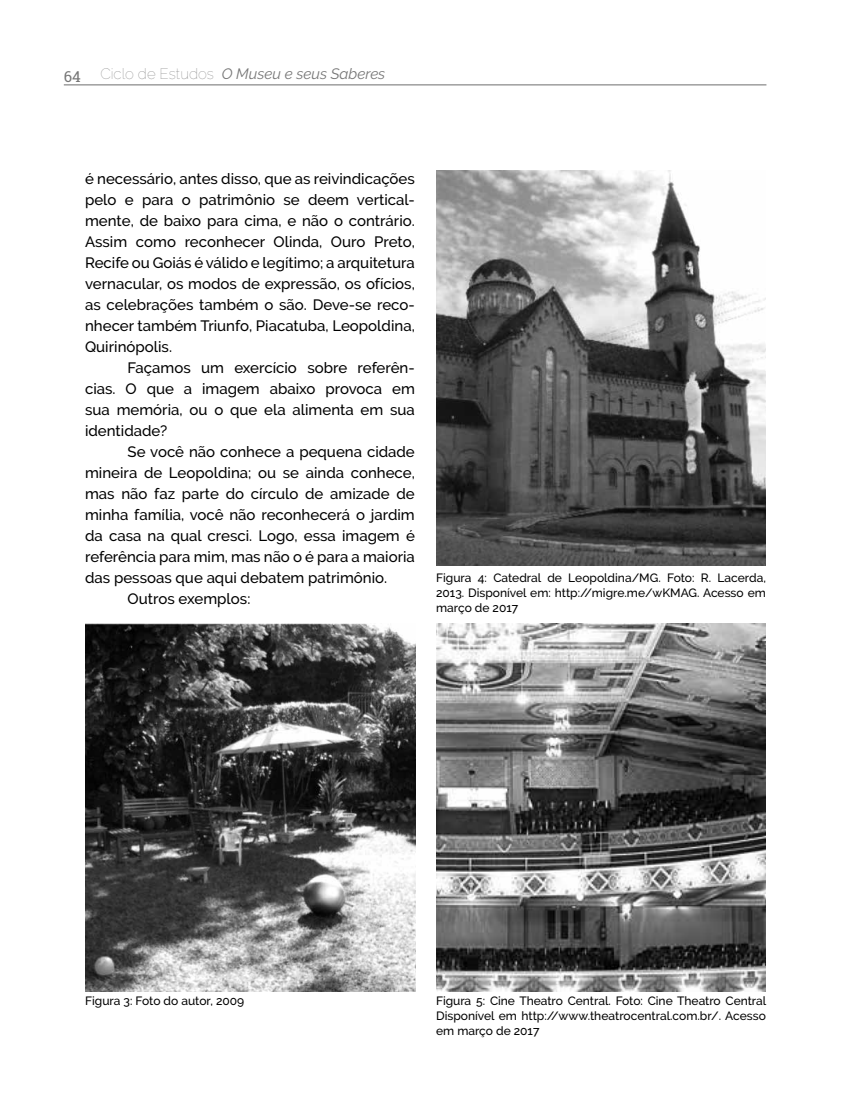
<style>
.page{position:relative;width:851px;height:1106px;background:#fff}
.page>*{position:absolute;margin:0;border:0;box-sizing:border-box;transform-origin:0 0}
.t1{font:500 15px/21px "Raleway";color:#000;text-align:justify}
.t2{font:italic 15px "Raleway";color:#767676}
.t3{font:15px "Roboto Slab";color:#767676}
.t4{font:500 12px/15px "Raleway";color:#010101;text-align:justify}
.s1{font-weight:100;font-style:normal}
</style>
<div class="page">
<hr style="left:64px;top:85px;width:702px;height:1px;background:#6e6e6e">
<img style="left:85px;top:623px;width:330px;height:368px">
<img style="left:436px;top:170px;width:329px;height:396px">
<img style="left:436px;top:623px;width:329px;height:368px">
<p class="t3" style="left:64px;top:66px;width:19px">64</p>
<p class="t2" style="left:100px;top:65px;width:286px"><span class="s1">Ciclo de Estudos</span> O Museu e seus Saberes</p>
<p class="t1" style="left:85px;top:168px;width:331px">é necessário, antes disso, que as reivindicações pelo e para o patrimônio se deem vertical&shy;mente, de baixo para cima, e não o contrário.<br>Assim como reconhecer Olinda, Ouro Preto, Recife ou Goiás é válido e legítimo; a arquitetura vernacular, os modos de expressão, os ofícios, as celebrações também o são. Deve-se reco&shy;nhecer também Triunfo, Piacatuba, Leopoldina, Quirinópolis.</p>
<p class="t1" style="left:85px;top:357px;width:331px;text-indent:43px">Façamos um exercício sobre referên&shy;cias. O que a imagem abaixo provoca em sua memória, ou o que ela alimenta em sua identidade?</p>
<p class="t1" style="left:128px;top:441px;width:289px">Se você não conhece a pequena cidade</p>
<p class="t1" style="left:85px;top:462px;width:331px">mineira de Leopoldina; ou se ainda conhece,</p>
<p class="t1" style="left:85px;top:483px;width:331px">mas não faz parte do círculo de amizade de</p>
<p class="t1" style="left:85px;top:504px;width:331px">minha família, você não reconhecerá o jardim</p>
<p class="t1" style="left:85px;top:525px;width:331px">da casa na qual cresci. Logo, essa imagem é</p>
<p class="t1" style="left:85px;top:546px;width:331px">referência para mim, mas não o é para a maioria</p>
<p class="t1" style="left:85px;top:567px;width:303px">das pessoas que aqui debatem patrimônio.</p>
<p class="t1" style="left:128px;top:588px;width:124px">Outros exemplos:</p>
<p class="t4" style="left:436px;top:570px;width:331px">Figura 4: Catedral de Leopoldina/MG. Foto: R. Lacerda, 2013. Disponível em: http://migre.me/wKMAG. Acesso em março de 2017</p>
<p class="t4" style="left:85px;top:992px;width:161px">Figura 3: Foto do autor, 2009</p>
<p class="t4" style="left:436px;top:992px;width:331px">Figura 5: Cine Theatro Central. Foto: Cine Theatro Central Disponível em http://www.theatrocentral.com.br/. Acesso em março de 2017</p>
</div>
